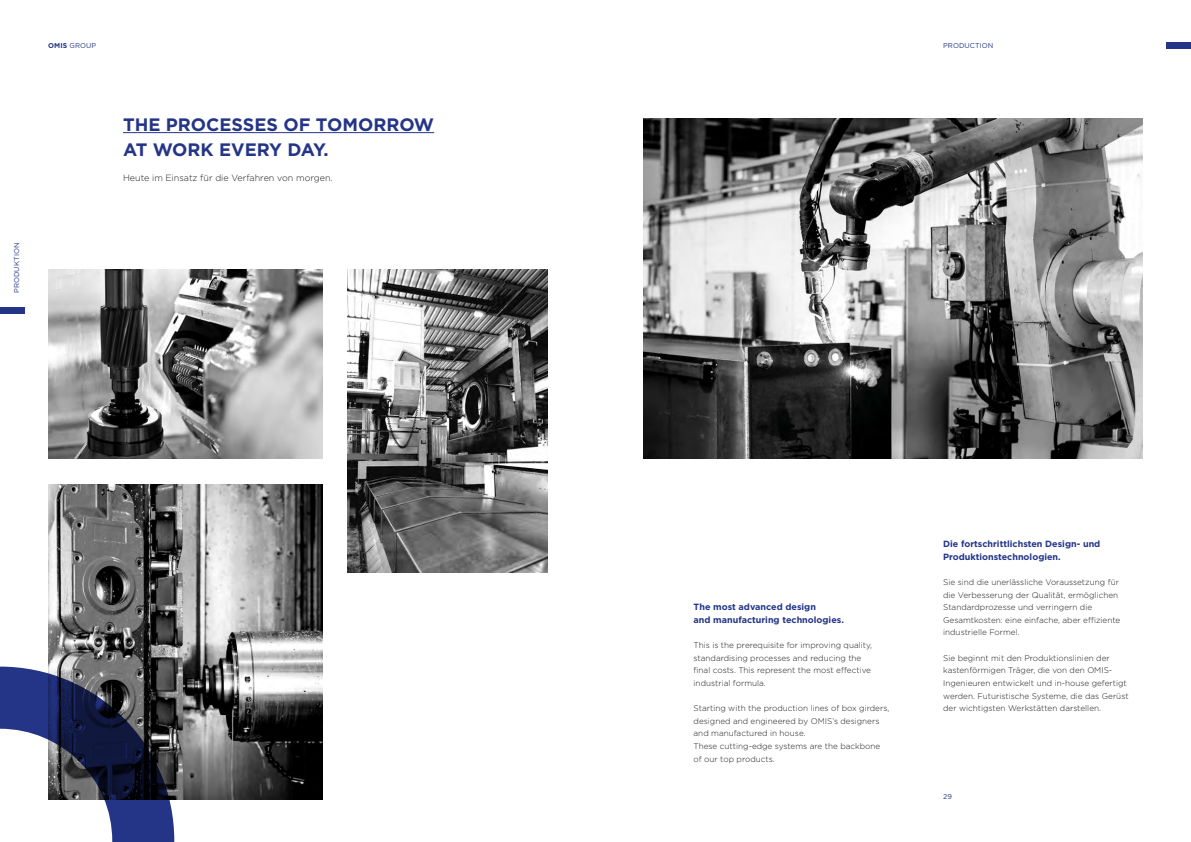
<style>
.page{position:relative;width:1191px;height:842px;background:#fff}
.page>*{position:absolute;margin:0;border:0;box-sizing:border-box;transform-origin:0 0}
.t1{font:700 18px "Gotham";color:#243588}
.t2{font:700 18px "Gotham";letter-spacing:-.035em;color:#243588}
.t3{font:700 9px/12.6px "Gotham";color:#243588}
.t4{font:300 9px "Gotham";color:#1d1d1b}
.t5{font:300 8.2px/12.6px "Gotham";color:#1d1d1b}
.t6{font:7px "Gotham";letter-spacing:.01em;color:#243588}
.s1{font-weight:700}
</style>
<div class="page">
<img style="left:643px;top:118px;width:499px;height:341px">
<img style="left:48px;top:270px;width:275px;height:189px">
<img style="left:48px;top:484px;width:275px;height:315px">
<img style="left:348px;top:270px;width:199px;height:302px">
<svg style="left:0;top:667px;width:174px;height:175px"></svg>
<hr style="left:123px;top:132px;width:311px;height:1px;background:#243588">
<div style="left:0;top:307px;width:25px;height:7px;background:#243588"></div>
<div style="left:1166px;top:43px;width:25px;height:6px;background:#243588"></div>
<p class="t6" style="left:12px;top:293px;width:51px;rotate:-90deg">PRODUKTION</p>
<p class="t6" style="left:48px;top:41px;width:50px"><span class="s1">OMIS</span> GROUP</p>
<p class="t6" style="left:943px;top:41px;width:11px">PRODUCTION</p>
<h1 class="t1" style="left:123px;top:113px;width:220px">Th e processes of tomo</h1>
<h1 class="t1" style="left:373px;top:113px;width:62px">rrow</h1>
<h1 class="t2" style="left:123px;top:138px;width:207px">at wo rk ev ery day.</h1>
<p class="t4" style="left:123px;top:172px;width:211px">Heute im Einsatz für die Verfahren von morgen.</p>
<p class="t3" style="left:693px;top:601px;width:152px">The most advanced design<br>and manufacturing technologies.</p>
<p class="t5" style="left:693px;top:639px;width:180px">This is the prerequisite for improving quality, standardising processes and reducing the final costs. This represent the most effective industrial formula.</p>
<p class="t5" style="left:693px;top:702px;width:197px">Starting with the production lines of box girders, designed and engineered by OMIS’s designers and manufactured in house.<br>These cutting-edge systems are the backbone of our top products.</p>
<p class="t3" style="left:943px;top:538px;width:159px">Die fortschrittlichsten Design- und<br>Produktionstechnologien.</p>
<p class="t5" style="left:943px;top:576px;width:179px">Sie sind die unerlässliche Voraussetzung für die Verbesserung der Qualität, ermöglichen Standardprozesse und verringern die Gesamtkosten: eine einfache, aber effiziente industrielle Formel.</p>
<p class="t5" style="left:943px;top:651px;width:187px">Sie beginnt mit den Produktionslinien der kastenförmigen Träger, die von den OMIS-Ingenieuren entwickelt und in-house gefertigt werden. Futuristische Systeme, die das Gerüst der wichtigsten Werkstätten darstellen.</p>
<p class="t6" style="left:943px;top:792px;width:10px">29</p>
</div>
